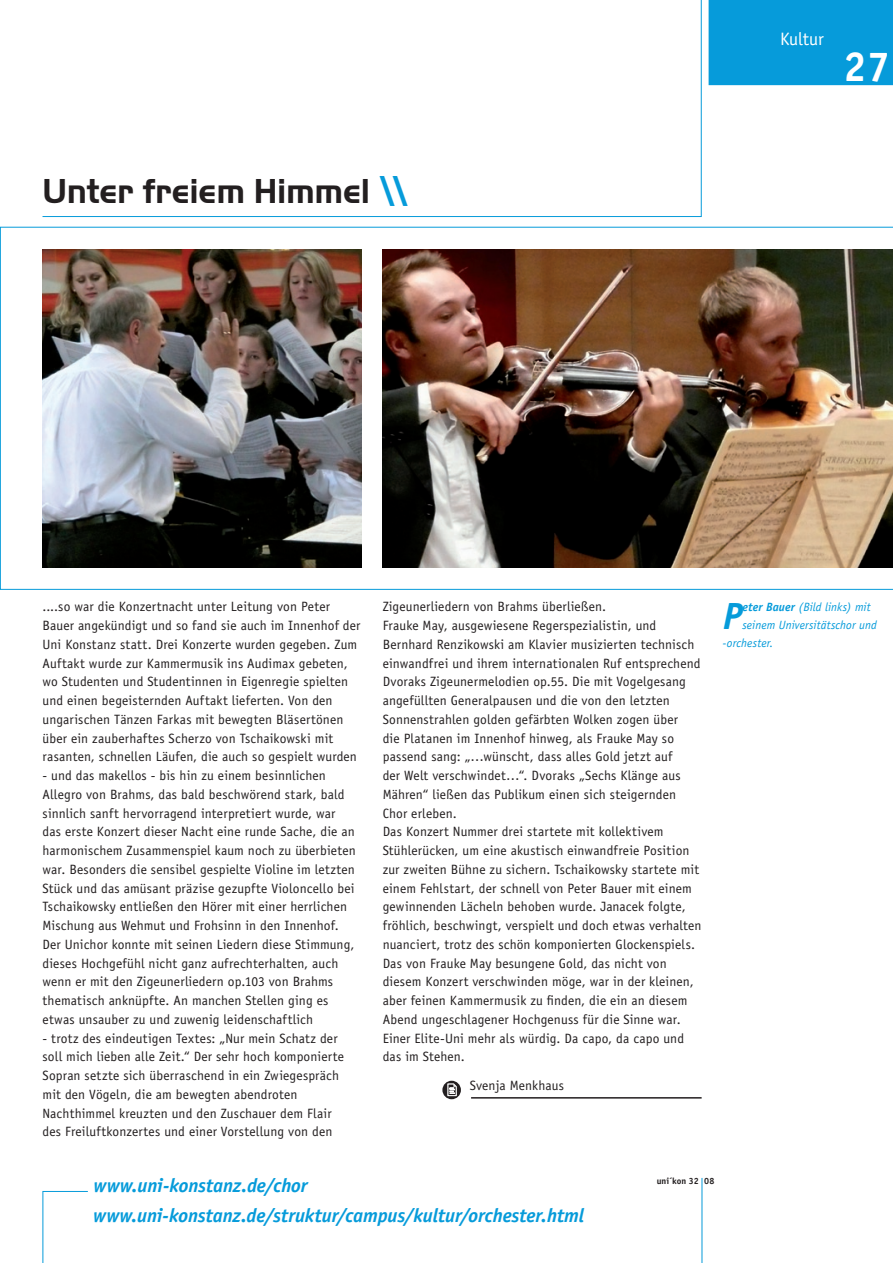
<style>
.page{position:relative;width:893px;height:1263px;background:#fff}
.page>*{position:absolute;margin:0;border:0;box-sizing:border-box;transform-origin:0 0}
.t1{font:700 42px "Officina Sans Std";color:#fff}
.t2{font:italic 700 37.95px "Officina Sans Std";color:#069bda}
.t3{font:700 36px "Handel Gothic EF";letter-spacing:-.005em;color:#231f20}
.t4{font:italic 700 19.5px/30.3px "Officina Sans Std";letter-spacing:-.01em;color:#069bda}
.t5{font:18px "Officina Sans Std";color:#fff}
.t6{font:13.5px/18.8px "Officina Sans Std";letter-spacing:.01em;color:#231f20}
.t7{font:italic 12px "Officina Sans Std";letter-spacing:.01em;color:#069bda}
.t8{font:700 9px "Officina Sans Std";color:#231f20}
.s1{color:#069bda}
.s2{font-weight:700}
</style>
<div class="page">
<svg style="left:42px;top:0;width:660px;height:217px"></svg>
<svg style="left:0;top:227px;width:893px;height:363px"></svg>
<img style="left:383px;top:249px;width:510px;height:318px">
<img style="left:43px;top:249px;width:318px;height:318px">
<hr style="left:471px;top:1097px;width:231px;height:1px;background:#231f20">
<svg style="left:442px;top:1081px;width:19px;height:18px"></svg>
<svg style="left:447px;top:1083px;width:10px;height:13px"></svg>
<svg style="left:42px;top:1191px;width:46px;height:72px"></svg>
<div style="left:709px;top:0;width:184px;height:85px;background:#069bda"></div>
<hr style="left:702px;top:1178px;width:1px;height:85px;background:#069bda">
<h3 class="t3" style="left:43px;top:170px;width:368px">Unter freiem Himmel <span class="s1">\\</span></h3>
<h3 class="t5" style="left:780px;top:28px;width:45px">Kultur</h3>
<h1 class="t1" style="left:843px;top:41px;width:42px">27</h1>
<p class="t6" style="left:43px;top:597px;width:319px">....so war die Konzertnacht unter Leitung von Peter Bauer angekündigt und so fand sie auch im Innenhof der Uni Konstanz statt. Drei Konzerte wurden gegeben. Zum Auftakt wurde zur Kammermusik ins Audimax gebeten, wo Studenten und Studentinnen in Eigenregie spielten und einen begeisternden Auftakt lieferten. Von den ungarischen Tänzen Farkas mit bewegten Bläsertönen über ein zauberhaftes Scherzo von Tschaikowski mit rasanten, schnellen Läufen, die auch so gespielt wurden</p>
<p class="t6" style="left:43px;top:766px;width:315px">- und das makellos - bis hin zu einem besinnlichen Allegro von Brahms, das bald beschwörend stark, bald sinnlich sanft hervorragend interpretiert wurde, war das erste Konzert dieser Nacht eine runde Sache, die an harmonischem Zusammenspiel kaum noch zu überbieten war. Besonders die sensibel gespielte Violine im letzten Stück und das amüsant präzise gezupfte Violoncello bei Tschaikowsky entließen den Hörer mit einer herrlichen Mischung aus Wehmut und Frohsinn in den Innenhof.<br>Der Unichor konnte mit seinen Liedern diese Stimmung, dieses Hochgefühl nicht ganz aufrechterhalten, auch wenn er mit den Zigeunerliedern op.103 von Brahms thematisch anknüpfte. An manchen Stellen ging es etwas unsauber zu und zuwenig leidenschaftlich</p>
<p class="t6" style="left:43px;top:1029px;width:303px">- trotz des eindeutigen Textes: „Nur mein Schatz der soll mich lieben alle Zeit.“ Der sehr hoch komponierte Sopran setzte sich überraschend in ein Zwiegespräch mit den Vögeln, die am bewegten abendroten Nachthimmel kreuzten und den Zuschauer dem Flair des Freiluftkonzertes und einer Vorstellung von den</p>
<p class="t6" style="left:383px;top:597px;width:320px">Zigeunerliedern von Brahms überließen.<br>Frauke May, ausgewiesene Regerspezialistin, und Bernhard Renzikowski am Klavier musizierten technisch einwandfrei und ihrem internationalen Ruf entsprechend Dvoraks Zigeunermelodien op.55. Die mit Vogelgesang angefüllten Generalpausen und die von den letzten Sonnenstrahlen golden gefärbten Wolken zogen über<br>die Platanen im Innenhof hinweg, als Frauke May so passend sang: „…wünscht, dass alles Gold jetzt auf<br>der Welt verschwindet…“. Dvoraks „Sechs Klänge aus Mähren“ ließen das Publikum einen sich steigernden Chor erleben.<br>Das Konzert Nummer drei startete mit kollektivem Stühlerücken, um eine akustisch einwandfreie Position zur zweiten Bühne zu sichern. Tschaikowsky startete mit einem Fehlstart, der schnell von Peter Bauer mit einem gewinnenden Lächeln behoben wurde. Janacek folgte, fröhlich, beschwingt, verspielt und doch etwas verhalten nuanciert, trotz des schön komponierten Glockenspiels.<br>Das von Frauke May besungene Gold, das nicht von diesem Konzert verschwinden möge, war in der kleinen, aber feinen Kammermusik zu finden, die ein an diesem Abend ungeschlagener Hochgenuss für die Sinne war.<br>Einer Elite-Uni mehr als würdig. Da capo, da capo und das im Stehen.</p>
<p class="t6" style="left:470px;top:1076px;width:96px">Svenja Menkhaus</p>
<h2 class="t2" style="left:723px;top:593px;width:21px">P</h2>
<p class="t7" style="left:742px;top:600px;width:130px"><span class="s2">eter Bauer</span> (Bild links) mit</p>
<p class="t7" style="left:742px;top:618px;width:136px">seinem Universitätschor und</p>
<p class="t7" style="left:723px;top:636px;width:52px">-orchester.</p>
<h3 class="t4" style="left:93px;top:1170px;width:493px">www.uni-konstanz.de/chor www.uni-konstanz.de/struktur/campus/kultur/orchester.html</h3>
<p class="t8" style="left:657px;top:1176px;width:59px">uni´kon 32 08</p>
</div>
